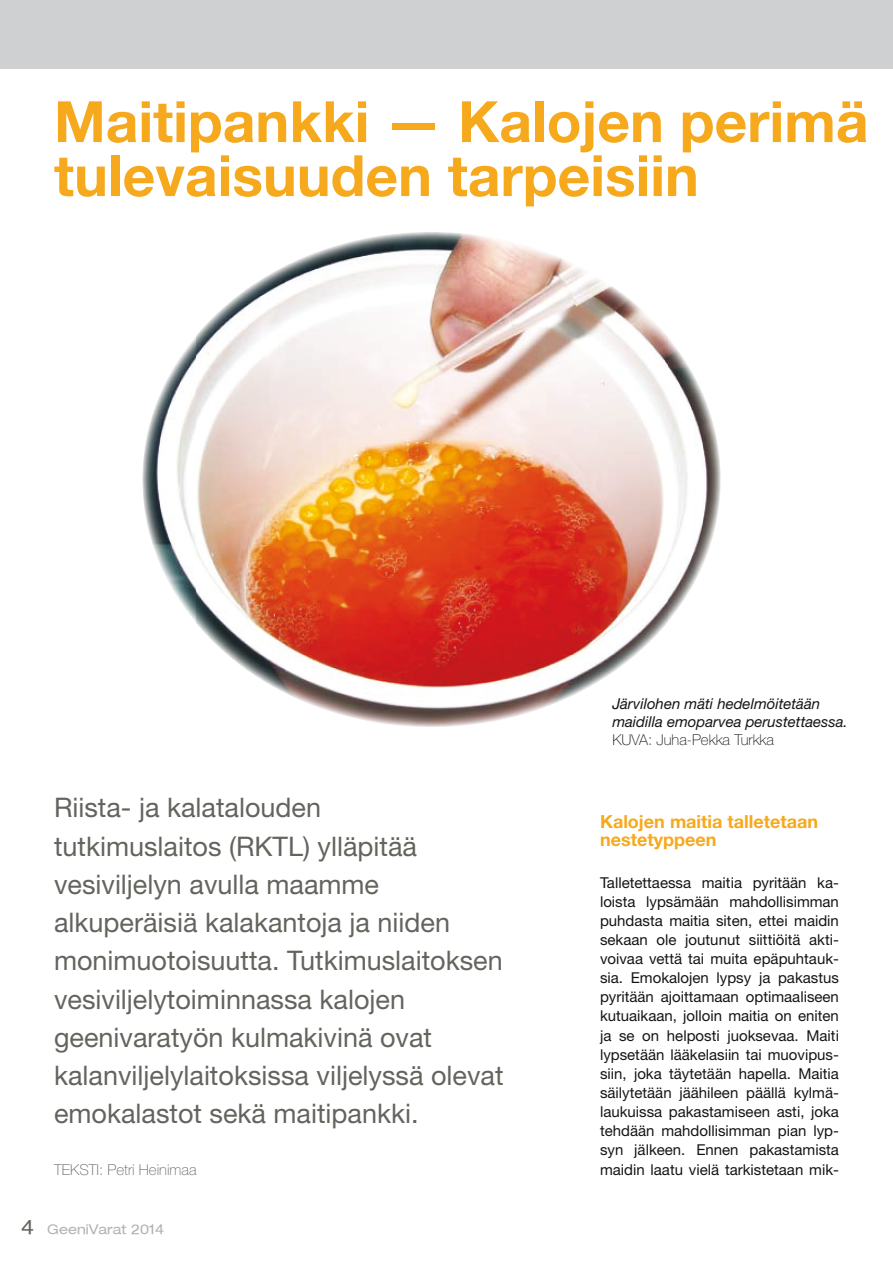
<style>
.page{position:relative;width:893px;height:1263px;background:#fff}
.page>*{position:absolute;margin:0;border:0;box-sizing:border-box;transform-origin:0 0}
.t1{font:700 57px/54px "Helvetica Neue LT Std";color:#f6a91c}
.t2{font:27px/38.2px "Helvetica Neue LT Std";color:#64645e}
.t3{font:700 18px/18px "Helvetica Neue LT Std";color:#f6a91c}
.t4{font:15px/19.2px "Helvetica Neue LT Std";color:#141517;text-align:justify}
.t5{font:italic 15px/18px "Helvetica Neue LT Std";color:#141517}
.t6{font:100 15px "Helvetica Neue LT Std";color:#141517}
.t7{font:100 15px "Helvetica Neue LT Std";color:#64645e}
.t8{font:13.5px "Helvetica Neue Extended";color:#b0b2b0}
.s1{font-size:19.5px;color:#64645e}
</style>
<div class="page">
<div style="left:0;top:0;width:893px;height:69px;background:#cfd0d2"></div>
<img style="left:248px;top:232px;width:368px;height:495px">
<img style="left:195px;top:288px;width:53px;height:383px">
<img style="left:616px;top:289px;width:52px;height:381px">
<img style="left:142px;top:338px;width:53px;height:283px">
<img style="left:668px;top:338px;width:53px;height:283px">
<h1 class="t1" style="left:54px;top:100px;width:816px">Maitipankki — Kalojen perimä tulevaisuuden tarpeisiin</h1>
<p class="t2" style="left:54px;top:791px;width:451px">Riista- ja kalatalouden<br>tutkimuslaitos (RKTL) ylläpitää vesiviljelyn avulla maamme alkuperäisiä kalakantoja ja niiden monimuotoisuutta. Tutkimuslaitoksen vesiviljelytoiminnassa kalojen geenivaratyön kulmakivinä ovat kalanviljelylaitoksissa viljelyssä olevat emokalastot sekä maitipankki.</p>
<p class="t7" style="left:54px;top:1164px;width:144px">TEKSTI: Petri Heinimaa</p>
<p class="t8" style="left:21px;top:1221px;width:144px"><span class="s1">4</span> GeeniVarat 2014</p>
<p class="t5" style="left:612px;top:696px;width:237px">Järvilohen mäti hedelmöitetään maidilla emoparvea perustettaessa.</p>
<p class="t6" style="left:612px;top:734px;width:163px">KUVA: Juha-Pekka Turkka</p>
<p class="t3" style="left:600px;top:814px;width:220px">Kalojen maitia talletetaan nestetyppeen</p>
<p class="t4" style="left:600px;top:874px;width:240px">Talletettaessa maitia pyritään ka&shy;loista lypsämään mahdollisimman puhdasta maitia siten, ettei maidin sekaan ole joutunut siittiöitä akti&shy;voivaa vettä tai muita epäpuhtauk&shy;sia. Emokalojen lypsy ja pakastus pyritään ajoittamaan optimaaliseen kutuaikaan, jolloin maitia on eniten ja se on helposti juoksevaa. Maiti lypsetään lääkelasiin tai muovipus&shy;siin, joka täytetään hapella. Maitia säilytetään jäähileen päällä kylmä&shy;laukuissa pakastamiseen asti, joka tehdään mahdollisimman pian lyp&shy;syn jälkeen. Ennen pakastamista maidin laatu vielä tarkistetaan mik-</p>
</div>
